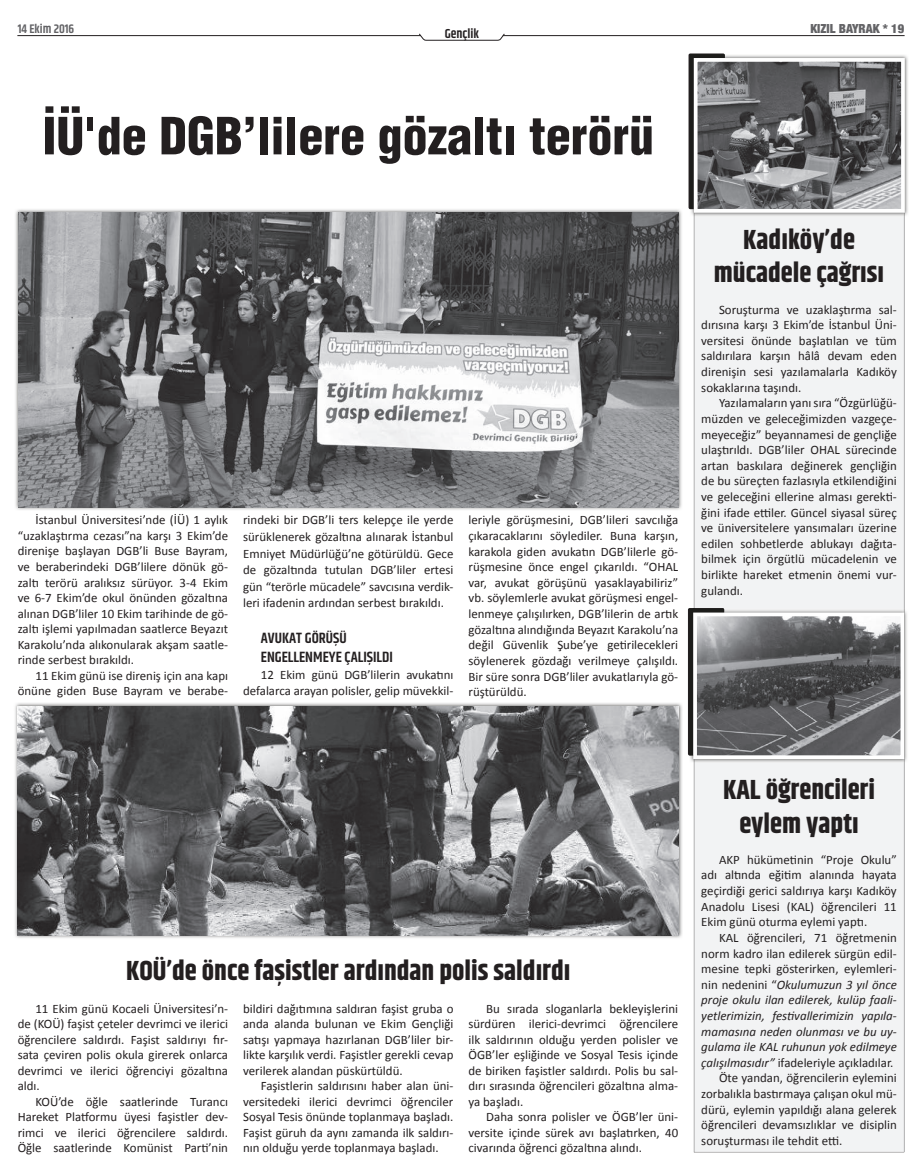
<style>
.page{position:relative;width:922px;height:1170px;background:#fff}
.page>*{position:absolute;margin:0;border:0;box-sizing:border-box;transform-origin:0 0}
.t1{font:900 condensed 50px "Helvetica";color:#231f20}
.t2{font:700 27.5px/33.1px "Khand";color:#231f20;text-align:center}
.t3{font:600 15px/19.1px "Khand";color:#231f20}
.t4{font:600 13.12px "Khand";color:#231f20}
.t5{font:12.88px/15.5px "Calibri";color:#231f20;text-align:justify}
.t6{font:italic 12.88px "Calibri";color:#231f20}
.t7{font:900 condensed 12.5px "Helvetica Neue";color:#636366}
.t8{font:600 12.5px "Khand";color:#636366}
.s1{font-style:normal}
.s2{font-style:italic}
</style>
<div class="page">
<hr style="left:18px;top:35px;width:402px;height:1px;background:#231f20">
<hr style="left:503px;top:35px;width:400px;height:1px;background:#231f20">
<svg style="left:419px;top:33px;width:85px;height:8px"></svg>
<div style="left:693px;top:217px;width:211px;height:935px;background:#f2f3f4"></div>
<img style="left:15px;top:703px;width:667px;height:235px">
<img style="left:18px;top:706px;width:660px;height:229px">
<img style="left:15px;top:209px;width:667px;height:301px">
<img style="left:18px;top:213px;width:660px;height:294px">
<div style="left:688px;top:53px;width:36px;height:156px;background:#9a9898;border-radius:2px"></div>
<img style="left:689px;top:54px;width:219px;height:163px">
<img style="left:693px;top:213px;width:210px;height:4px">
<img style="left:689px;top:54px;width:35px;height:155px">
<img style="left:698px;top:63px;width:201px;height:145px">
<div style="left:693px;top:58px;width:211px;height:155px;border:4px solid #fff"></div>
<div style="left:687px;top:608px;width:37px;height:147px;background:#231f20;border-radius:2px"></div>
<img style="left:693px;top:608px;width:210px;height:154px">
<img style="left:689px;top:608px;width:35px;height:4px">
<img style="left:698px;top:617px;width:201px;height:137px">
<div style="left:693px;top:612px;width:211px;height:147px;border:4px solid #fff"></div>
<p class="t8" style="left:18px;top:21px;width:58px">14 Ekim 2016</p>
<p class="t7" style="left:810px;top:19px;width:95px">KIZIL BAYRAK * 19</p>
<p class="t4" style="left:444px;top:25px;width:36px">Gençlik</p>
<h1 class="t1" style="left:42px;top:105px;width:613px">İÜ'de DGB’lilere gözaltı terörü</h1>
<p class="t5" style="left:18px;top:512px;width:212px;text-indent:18px">İstanbul Üniversitesi’nde (İÜ) 1 aylık “uzaklaştırma cezası”na karşı 3 Ekim’de direnişe başlayan DGB’li Buse Bayram, ve beraberindeki DGB’lilere dönük gö&shy;zaltı terörü aralıksız sürüyor. 3-4 Ekim ve 6-7 Ekim’de okul önünden gözaltına alınan DGB’liler 10 Ekim tarihinde de gö&shy;zaltı işlemi yapılmadan saatlerce Beyazıt Karakolu’nda alıkonularak akşam saatle&shy;rinde serbest bırakıldı.</p>
<p class="t5" style="left:18px;top:667px;width:212px;text-align:right">11 Ekim günü ise direniş için ana kapı önüne giden Buse Bayram ve berabe-</p>
<p class="t5" style="left:243px;top:512px;width:212px;line-height:16.6px">rindeki bir DGB’li ters kelepçe ile yerde sürüklenerek gözaltına alınarak İstanbul Emniyet Müdürlüğü’ne götürüldü. Gece de gözaltında tutulan DGB’liler ertesi gün “terörle mücadele” savcısına verdik&shy;leri ifadenin ardından serbest bırakıldı.</p>
<p class="t3" style="left:261px;top:629px;width:133px">AVUKAT GÖRÜŞÜ<br>ENGELLENMEYE ÇALIŞILDI</p>
<p class="t5" style="left:243px;top:666px;width:212px;line-height:16.6px;text-align:right">12 Ekim günü DGB’lilerin avukatını defalarca arayan polisler, gelip müvekkil-</p>
<p class="t5" style="left:468px;top:512px;width:211px">leriyle görüşmesini, DGB’lileri savcılığa çıkaracaklarını söylediler. Buna karşın, karakola giden avukatın DGB’lilerle gö&shy;rüşmesine önce engel çıkarıldı. “OHAL var, avukat görüşünü yasaklayabiliriz” vb. söylemlerle avukat görüşmesi engel&shy;lenmeye çalışılırken, DGB’lilerin de artık gözaltına alındığında Beyazıt Karakolu’na değil Güvenlik Şube’ye getirilecekleri söylenerek gözdağı verilmeye çalışıldı.<br>Bir süre sonra DGB’liler avukatlarıyla gö&shy;rüştürüldü.</p>
<h2 class="t2" style="left:713px;top:225px;width:172px">Kadıköy’de mücadele çağrısı</h2>
<p class="t5" style="left:701px;top:301px;width:197px;text-indent:18px">Soruşturma ve uzaklaştırma sal&shy;dırısına karşı 3 Ekim’de İstanbul Üni&shy;versitesi önünde başlatılan ve tüm saldırılara karşın hâlâ devam eden direnişin sesi yazılamalarla Kadıköy sokaklarına taşındı.</p>
<p class="t5" style="left:701px;top:395px;width:197px;text-indent:18px">Yazılamaların yanı sıra “Özgürlüğü&shy;müzden ve geleceğimizden vazgeçe&shy;meyeceğiz” beyannamesi de gençliğe ulaştırıldı. DGB’liler OHAL sürecinde artan baskılara değinerek gençliğin de bu süreçten fazlasıyla etkilendiğini ve geleceğini ellerine alması gerekti&shy;ğini ifade ettiler. Güncel siyasal süreç ve üniversitelere yansımaları üzerine edilen sohbetlerde ablukayı dağıta&shy;bilmek için örgütlü mücadelenin ve birlikte hareket etmenin önemi vur&shy;gulandı.</p>
<h2 class="t2" style="left:126px;top:955px;width:446px">KOÜ’de önce faşistler ardından polis saldırdı</h2>
<p class="t5" style="left:18px;top:1000px;width:212px;text-indent:18px">11 Ekim günü Kocaeli Üniversitesi’n&shy;de (KOÜ) faşist çeteler devrimci ve ilerici öğrencilere saldırdı. Faşist saldırıyı fır&shy;sata çeviren polis okula girerek onlarca devrimci ve ilerici öğrenciyi gözaltına aldı.</p>
<p class="t5" style="left:18px;top:1093px;width:212px;text-indent:18px">KOÜ’de öğle saatlerinde Turancı Hareket Platformu üyesi faşistler dev&shy;rimci ve ilerici öğrencilere saldırdı.<br>Öğle saatlerinde Komünist Parti’nin</p>
<p class="t5" style="left:243px;top:1000px;width:212px">bildiri dağıtımına saldıran faşist gruba o anda alanda bulunan ve Ekim Gençliği satışı yapmaya hazırlanan DGB’liler bir&shy;likte karşılık verdi. Faşistler gerekli cevap verilerek alandan püskürtüldü.</p>
<p class="t5" style="left:243px;top:1078px;width:212px;text-indent:18px">Faşistlerin saldırısını haber alan üni&shy;versitedeki ilerici devrimci öğrenciler Sosyal Tesis önünde toplanmaya başladı.<br>Faşist güruh da aynı zamanda ilk saldırı&shy;nın olduğu yerde toplanmaya başladı.</p>
<p class="t5" style="left:468px;top:1000px;width:211px;text-indent:18px">Bu sırada sloganlarla bekleyişlerini sürdüren ilerici-devrimci öğrencilere ilk saldırının olduğu yerden polisler ve ÖGB’ler eşliğinde ve Sosyal Tesis içinde de biriken faşistler saldırdı. Polis bu sal&shy;dırı sırasında öğrencileri gözaltına alma&shy;ya başladı.</p>
<p class="t5" style="left:468px;top:1109px;width:211px;text-indent:18px">Daha sonra polisler ve ÖGB’ler üni&shy;versite içinde sürek avı başlatırken, 40 civarında öğrenci gözaltına alındı.</p>
<h2 class="t2" style="left:722px;top:775px;width:153px">KAL öğrencileri eylem yaptı</h2>
<p class="t5" style="left:701px;top:851px;width:197px;text-indent:18px">AKP hükümetinin “Proje Okulu” adı altında eğitim alanında hayata geçirdiği gerici saldırıya karşı Kadıköy Anadolu Lisesi (KAL) öğrencileri 11<br>Ekim günü oturma eylemi yaptı.</p>
<p class="t5" style="left:718px;top:929px;width:179px">KAL öğrencileri, 71 öğretmenin</p>
<p class="t5" style="left:701px;top:945px;width:197px">norm kadro ilan edilerek sürgün edil-</p>
<p class="t5" style="left:701px;top:961px;width:197px">mesine tepki gösterirken, eylemleri-</p>
<p class="t6" style="left:701px;top:975px;width:197px"><span class="s1">nin nedenini “</span>Okulumuzun 3 yıl önce</p>
<p class="t6" style="left:701px;top:991px;width:197px">proje okulu ilan edilerek, kulüp faali-</p>
<p class="t6" style="left:701px;top:1006px;width:197px">yetlerimizin, festivallerimizin yapıla-</p>
<p class="t6" style="left:701px;top:1022px;width:197px">mamasına neden olunması ve bu uy-</p>
<p class="t6" style="left:701px;top:1038px;width:197px">gulama ile KAL ruhunun yok edilmeye</p>
<p class="t5" style="left:701px;top:1054px;width:194px"><span class="s2">çalışılmasıdır”</span> ifadeleriyle açıkladılar.</p>
<p class="t5" style="left:718px;top:1070px;width:179px">Öte yandan, öğrencilerin eylemini</p>
<p class="t5" style="left:701px;top:1085px;width:197px">zorbalıkla bastırmaya çalışan okul mü-</p>
<p class="t5" style="left:701px;top:1101px;width:197px">dürü, eylemin yapıldığı alana gelerek</p>
<p class="t5" style="left:701px;top:1117px;width:197px">öğrencileri devamsızlıklar ve disiplin</p>
<p class="t5" style="left:701px;top:1132px;width:142px">soruşturması ile tehdit etti.</p>
</div>
